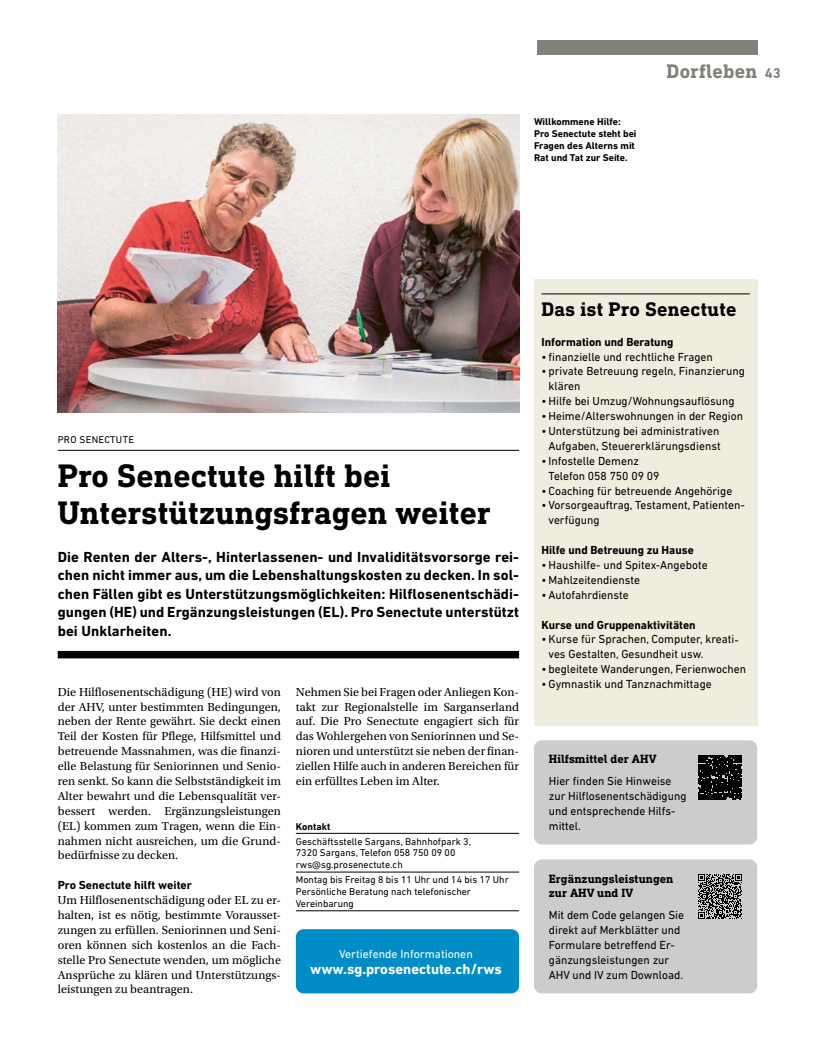
<style>
.page{position:relative;width:815px;height:1053px;background:#fff}
.page>*{position:absolute;margin:0;border:0;box-sizing:border-box;transform-origin:0 0}
.t1{font:700 33.12px/37.2px "DIN Next Slab Pro";letter-spacing:.005em;color:#000}
.t2{font:700 20px "DIN Next Slab Pro";letter-spacing:.015em;color:#000}
.t3{font:700 20px "DIN Next Slab Pro";letter-spacing:.015em;color:#81807a}
.t4{font:700 14.88px/18.6px "DIN Next LT Pro";letter-spacing:.005em;color:#000;text-align:justify}
.t5{font:700 14.75px "DIN Next LT Pro";color:#fff}
.t6{font:12.25px/14.9px "Utopia Std";letter-spacing:.005em;color:#000;text-align:justify}
.t7{font:700 12.25px/14.9px "DIN Next Slab Pro";letter-spacing:.005em;color:#000}
.t8{font:11.88px/14.9px "DIN Next LT Pro";color:#000}
.t9{font:700 11.88px "DIN Next LT Pro";color:#000}
.t10{font:11.88px "DIN Next LT Pro";color:#fff}
.t11{font:10px/11.9px "DIN Next LT Pro";color:#000}
.t12{font:700 10px/11.9px "DIN Next LT Pro";color:#000}
.t13{font:10px "DIN Next LT Pro";letter-spacing:.03em;color:#000}
.s1{font-family:"DIN Next LT Pro";font-size:14.38px}
</style>
<div class="page">
<div style="left:537px;top:40px;width:220px;height:15px;background:#81807a"></div>
<hr style="left:58px;top:450px;width:461px;height:1px;background:#000">
<div style="left:58px;top:651px;width:461px;height:7px;background:#000"></div>
<img style="left:58px;top:115px;width:461px;height:297px">
<div style="left:534px;top:859px;width:223px;height:134px;background:#cccccb;border-radius:8px"></div>
<svg style="left:698px;top:874px;width:44px;height:44px"></svg>
<div style="left:534px;top:740px;width:223px;height:104px;background:#cccccb;border-radius:8px"></div>
<svg style="left:698px;top:755px;width:44px;height:44px;background:#141414"></svg>
<div style="left:297px;top:930px;width:221px;height:62px;background:#008dc7;border-radius:7px"></div>
<div style="left:296px;top:929px;width:223px;height:64px;border:2px solid #008dc7;border-radius:7px"></div>
<hr style="left:296px;top:833px;width:223px;height:1px;background:#000">
<hr style="left:296px;top:871px;width:223px;height:1px;background:#000">
<hr style="left:296px;top:910px;width:223px;height:1px;background:#000">
<div style="left:534px;top:279px;width:223px;height:446px;background:#efeddd"></div>
<hr style="left:541px;top:293px;width:209px;height:1px;background:#000">
<p class="t12" style="left:534px;top:116px;width:104px">Willkommene Hilfe:<br>Pro Senectute steht bei<br>Fragen des Alterns mit<br>Rat und Tat zur Seite.</p>
<h2 class="t3" style="left:667px;top:59px;width:116px">Dorfleben <span class="s1">43</span></h2>
<p class="t13" style="left:58px;top:433px;width:78px">PRO SENECTUTE</p>
<h1 class="t1" style="left:58px;top:457px;width:434px">Pro Senectute hilft bei<br>Unterstützungsfragen weiter</h1>
<p class="t4" style="left:58px;top:547px;width:463px">Die Renten der Alters-, Hinterlassenen- und Invaliditätsvorsorge rei&shy;chen nicht immer aus, um die Lebenshaltungskosten zu decken. In sol&shy;chen Fällen gibt es Unterstützungsmöglichkeiten: Hilflosenentschädi&shy;gungen (HE) und Ergänzungsleistungen (EL). Pro Senectute unterstützt bei Unklarheiten.</p>
<p class="t6" style="left:58px;top:684px;width:225px">Die Hilflosenentschädigung (HE) wird von der AHV, unter bestimmten Bedingungen, neben der Rente gewährt. Sie deckt einen Teil der Kosten für Pflege, Hilfsmittel und betreuende Massnahmen, was die finanzi&shy;elle Belastung für Seniorinnen und Senio&shy;ren senkt. So kann die Selbstständigkeit im Alter bewahrt und die Lebensqualität ver&shy;bessert werden. Ergänzungsleistungen (EL) kommen zum Tragen, wenn die Ein&shy;nahmen nicht ausreichen, um die Grund&shy;bedürfnisse zu decken.</p>
<p class="t9" style="left:58px;top:878px;width:136px">Pro Senectute hilft weiter</p>
<p class="t6" style="left:58px;top:892px;width:225px">Um Hilflosenentschädigung oder EL zu er&shy;halten, ist es nötig, bestimmte Vorausset&shy;zungen zu erfüllen. Seniorinnen und Seni&shy;oren können sich kostenlos an die Fach&shy;stelle Pro Senectute wenden, um mögliche Ansprüche zu klären und Unterstützungs&shy;leistungen zu beantragen.</p>
<p class="t6" style="left:296px;top:684px;width:225px">Nehmen Sie bei Fragen oder Anliegen Kon&shy;takt zur Regionalstelle im Sarganserland auf. Die Pro Senectute engagiert sich für das Wohlergehen von Seniorinnen und Se&shy;nioren und unterstützt sie neben der finan&shy;ziellen Hilfe auch in anderen Bereichen für ein erfülltes Leben im Alter.</p>
<p class="t12" style="left:296px;top:820px;width:36px">Kontakt</p>
<p class="t11" style="left:296px;top:835px;width:177px">Geschäftsstelle Sargans, Bahnhofpark 3,<br>7320 Sargans, Telefon 058 750 09 00 rws@sg.prosenectute.ch</p>
<p class="t11" style="left:296px;top:873px;width:214px">Montag bis Freitag 8 bis 11 Uhr und 14 bis 17 Uhr<br>Persönliche Beratung nach telefonischer<br>Vereinbarung</p>
<p class="t10" style="left:339px;top:947px;width:135px">Vertiefende Informationen</p>
<p class="t5" style="left:310px;top:960px;width:193px">www.sg.prosenectute.ch/rws</p>
<h2 class="t2" style="left:541px;top:297px;width:197px">Das ist Pro Senectute</h2>
<p class="t9" style="left:541px;top:334px;width:134px">Information und Beratung</p>
<p class="t8" style="left:541px;top:349px;width:173px">• finanzielle und rechtliche Fragen</p>
<p class="t8" style="left:549px;top:364px;width:198px;text-indent:-7px">• private Betreuung regeln, Finanzierung klären</p>
<p class="t8" style="left:541px;top:393px;width:195px">• Hilfe bei Umzug/Wohnungsauflösung</p>
<p class="t8" style="left:541px;top:408px;width:203px">• Heime/Alterswohnungen in der Region</p>
<p class="t8" style="left:541px;top:423px;width:181px;text-align:center">• Unterstützung bei administrativen<br>Aufgaben, Steuererklärungsdienst</p>
<p class="t8" style="left:549px;top:453px;width:112px;text-indent:-7px">• Infostelle Demenz<br>Telefon 058 750 09 09</p>
<p class="t8" style="left:541px;top:483px;width:192px">• Coaching für betreuende Angehörige</p>
<p class="t8" style="left:549px;top:498px;width:197px;text-indent:-7px">• Vorsorgeauftrag, Testament, Patienten&shy;verfügung</p>
<p class="t9" style="left:541px;top:543px;width:154px">Hilfe und Betreuung zu Hause</p>
<p class="t8" style="left:541px;top:557px;width:168px">• Haushilfe- und Spitex-Angebote</p>
<p class="t8" style="left:541px;top:572px;width:100px">• Mahlzeitendienste</p>
<p class="t8" style="left:541px;top:587px;width:89px">• Autofahrdienste</p>
<p class="t9" style="left:541px;top:617px;width:156px">Kurse und Gruppenaktivitäten</p>
<p class="t8" style="left:549px;top:631px;width:192px;text-indent:-7px">• Kurse für Sprachen, Computer, kreati&shy;ves Gestalten, Gesundheit usw.</p>
<p class="t8" style="left:541px;top:661px;width:206px">• begleitete Wanderungen, Ferienwochen</p>
<p class="t8" style="left:541px;top:676px;width:172px">• Gymnastik und Tanznachmittage</p>
<p class="t7" style="left:549px;top:751px;width:109px">Hilfsmittel der AHV</p>
<p class="t8" style="left:549px;top:773px;width:139px">Hier finden Sie Hinweise zur Hilflosenentschädigung und entsprechende Hilfs&shy;mittel.</p>
<p class="t7" style="left:549px;top:870px;width:126px">Ergänzungsleistungen zur AHV und IV</p>
<p class="t8" style="left:549px;top:907px;width:137px">Mit dem Code gelangen Sie direkt auf Merkblätter und<br>Formulare betreffend Er&shy;gänzungsleistungen zur<br>AHV und IV zum Download.</p>
</div>
